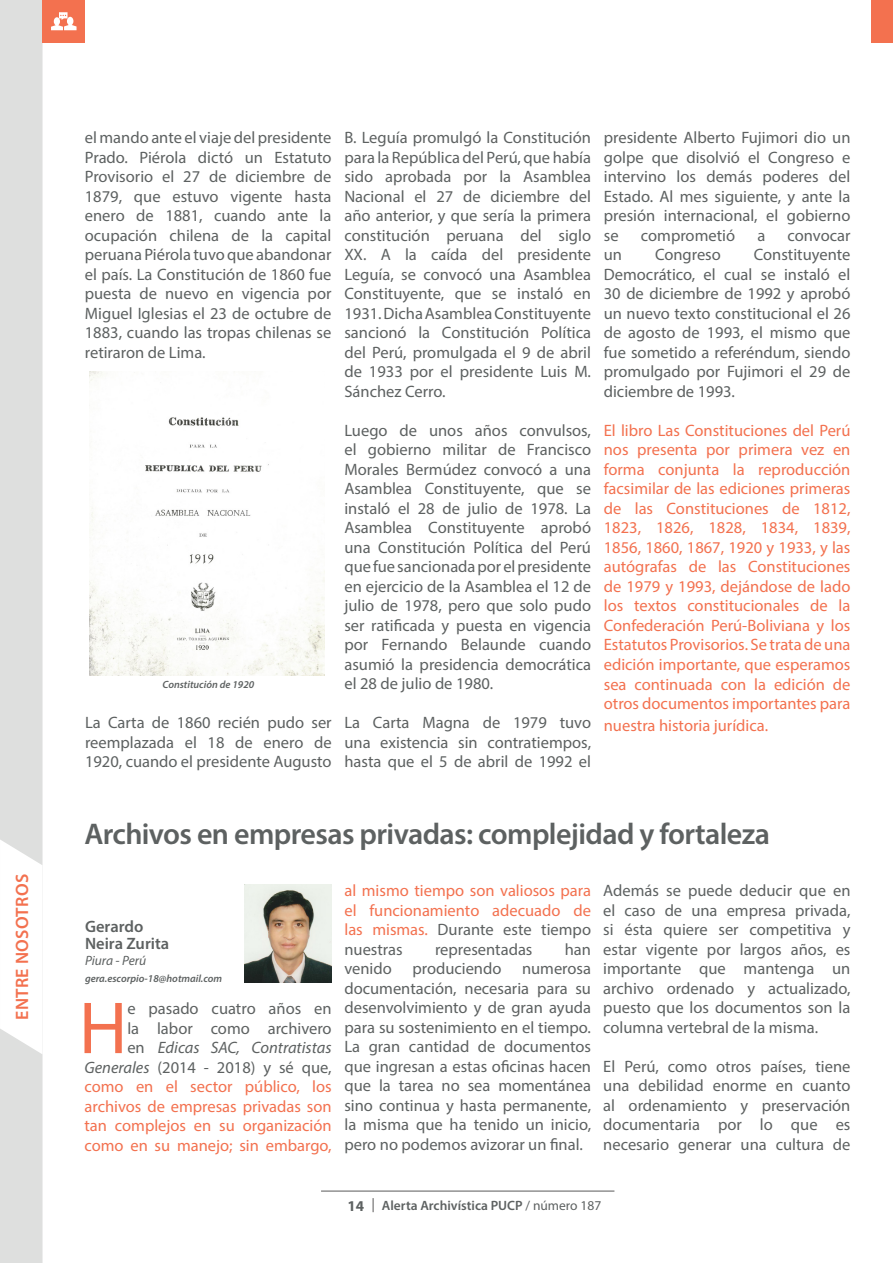
<style>
.page{position:relative;width:893px;height:1263px;background:#fff}
.page>*{position:absolute;margin:0;border:0;box-sizing:border-box;transform-origin:0 0}
.t1{font:74.4px "Myriad Pro";color:#f3714f}
.t2{font:600 30px "Myriad Pro";letter-spacing:-.02em;color:#5d6161}
.t3{font:600 18px "Myriad Pro";letter-spacing:.02em;color:#f3714f}
.t4{font:16.5px/19.5px "Myriad Pro";color:#5d6161;text-align:justify}
.t5{font:16.5px/19.5px "Myriad Pro";color:#f3714f;text-align:justify}
.t6{font:600 16.5px/16.5px "Myriad Pro";color:#5d6161}
.t7{font:600 13.5px "Myriad Pro";color:#5d6161}
.t8{font:italic 13.5px "Myriad Pro";color:#5d6161}
.t9{font:italic 600 10.5px "Myriad Pro";color:#5d6161}
.s1{color:#5d6161}
.s2{font-style:italic;color:#5d6161}
.s3{font-weight:700;font-size:15px}
.s4{font-weight:400}
</style>
<div class="page">
<hr style="left:321px;top:1191px;width:293px;height:1px;background:#5a5959">
<svg style="left:373px;top:1198px;width:1px;height:14px"></svg>
<div style="left:0;top:0;width:43px;height:1263px;background:#dedfde"></div>
<svg style="left:0;top:839px;width:43px;height:215px"></svg>
<div style="left:43px;top:0;width:42px;height:43px;background:#f3714f"></div>
<svg style="left:51px;top:12px;width:26px;height:18px"></svg>
<div style="left:872px;top:0;width:21px;height:43px;background:#f3714f"></div>
<img style="left:245px;top:884px;width:87px;height:98px">
<img style="left:89px;top:372px;width:236px;height:303px">
<p class="t3" style="left:11px;top:1020px;width:148px;rotate:-90deg">ENTRE NOSOTROS</p>
<p class="t4" style="left:85px;top:128px;width:248px">el mando ante el viaje del presidente Prado. Piérola dictó un Estatuto Provisorio el 27 de diciembre de 1879, que estuvo vigente hasta enero de 1881, cuando ante la ocupación chilena de la capital peruana Piérola tuvo que abandonar el país. La Constitución de 1860 fue puesta de nuevo en vigencia por Miguel Iglesias el 23 de octubre de 1883, cuando las tropas chilenas se retiraron de Lima.</p>
<p class="t9" style="left:162px;top:678px;width:93px">Constitución de 1920</p>
<p class="t4" style="left:85px;top:712px;width:248px">La Carta de 1860 recién pudo ser reemplazada el 18 de enero de 1920, cuando el presidente Augusto</p>
<p class="t4" style="left:344px;top:128px;width:248px">B. Leguía promulgó la Constitución para la República del Perú, que había sido aprobada por la Asamblea Nacional el 27 de diciembre del año anterior, y que sería la primera constitución peruana del siglo XX. A la caída del presidente Leguía, se convocó una Asamblea Constituyente, que se instaló en 1931. Dicha Asamblea Constituyente sancionó la Constitución Política del Perú, promulgada el 9 de abril de 1933 por el presidente Luis M.<br>Sánchez Cerro.</p>
<p class="t4" style="left:344px;top:420px;width:248px">Luego de unos años convulsos, el gobierno militar de Francisco Morales Bermúdez convocó a una Asamblea Constituyente, que se instaló el 28 de julio de 1978. La Asamblea Constituyente aprobó una Constitución Política del Perú que fue sancionada por el presidente en ejercicio de la Asamblea el 12 de julio de 1978, pero que solo pudo ser ratificada y puesta en vigencia por Fernando Belaunde cuando asumió la presidencia democrática el 28 de julio de 1980.</p>
<p class="t4" style="left:344px;top:713px;width:248px">La Carta Magna de 1979 tuvo una existencia sin contratiempos, hasta que el 5 de abril de 1992 el</p>
<p class="t4" style="left:604px;top:128px;width:248px">presidente Alberto Fujimori dio un golpe que disolvió el Congreso e intervino los demás poderes del Estado. Al mes siguiente, y ante la presión internacional, el gobierno se</p>
<p class="t4" style="left:641px;top:225px;width:96px">comprometió</p>
<p class="t4" style="left:757px;top:225px;width:9px">a</p>
<p class="t4" style="left:788px;top:225px;width:64px">convocar</p>
<p class="t4" style="left:604px;top:245px;width:248px;text-indent:150px">Constituyente Democrático, el cual se instaló el 30 de diciembre de 1992 y aprobó un nuevo texto constitucional el 26 de agosto de 1993, el mismo que fue sometido a referéndum, siendo promulgado por Fujimori el 29 de diciembre de 1993.</p>
<p class="t5" style="left:604px;top:420px;width:248px">El libro Las Constituciones del Perú nos presenta por primera vez en forma conjunta la reproducción facsimilar de las ediciones primeras de las Constituciones de 1812, 1823, 1826, 1828, 1834, 1839, 1856, 1860, 1867, 1920 y 1933, y las autógrafas de las Constituciones de 1979 y 1993, dejándose de lado los textos constitucionales de la Confederación Perú-Boliviana y los Estatutos Provisorios. Se trata de una edición importante, que esperamos sea continuada con la edición de otros documentos importantes para</p>
<p class="t5" style="left:604px;top:715px;width:166px">nuestra historia jurídica.</p>
<p class="t4" style="left:604px;top:245px;width:20px">un</p>
<p class="t4" style="left:655px;top:245px;width:67px">Congreso</p>
<h2 class="t2" style="left:84px;top:815px;width:687px">Archivos en empresas privadas: complejidad y fortaleza</h2>
<p class="t6" style="left:85px;top:918px;width:86px">Gerardo<br>Neira Zurita</p>
<p class="t8" style="left:85px;top:952px;width:63px">Piura - Perú</p>
<p class="t9" style="left:85px;top:972px;width:139px">gera.escorpio-18@hotmail.com</p>
<h1 class="t1" style="left:79px;top:982px;width:50px">H</h1>
<p class="t5" style="left:85px;top:998px;width:249px;text-align:right"><span class="s1">e pasado cuatro años en<br>la labor como archivero<br>en</span> <span class="s2">Edicas SAC, Contratistas<br>Generales</span> <span class="s1">(2014 - 2018) y sé que, </span>como en el sector público, los archivos de empresas privadas son tan complejos en su organización como en su manejo; sin embargo,</p>
<p class="t5" style="left:344px;top:881px;width:248px">al mismo tiempo son valiosos para el funcionamiento adecuado de las mismas. <span class="s1">Durante este tiempo nuestras</span></p>
<p class="t4" style="left:344px;top:939px;width:248px;text-indent:220px">han venido produciendo numerosa documentación, necesaria para su desenvolvimiento y de gran ayuda para su sostenimiento en el tiempo.<br>La gran cantidad de documentos que ingresan a estas oficinas hacen que la tarea no sea momentánea sino continua y hasta permanente, la misma que ha tenido un inicio, pero no podemos avizorar un final.</p>
<p class="t4" style="left:435px;top:939px;width:99px">representadas</p>
<p class="t4" style="left:603px;top:881px;width:249px">Además se puede deducir que en el caso de una empresa privada, si ésta quiere ser competitiva y estar vigente por largos años, es importante que mantenga un archivo ordenado y actualizado, puesto que los documentos son la columna vertebral de la misma.</p>
<p class="t4" style="left:603px;top:1056px;width:249px">El Perú, como otros países, tiene una debilidad enorme en cuanto al ordenamiento y preservación documentaria por lo que es necesario generar una cultura de</p>
<p class="t7" style="left:348px;top:1197px;width:255px"><span class="s3">14</span> Alerta Archivística PUCP <span class="s4">/ número 187</span></p>
</div>
